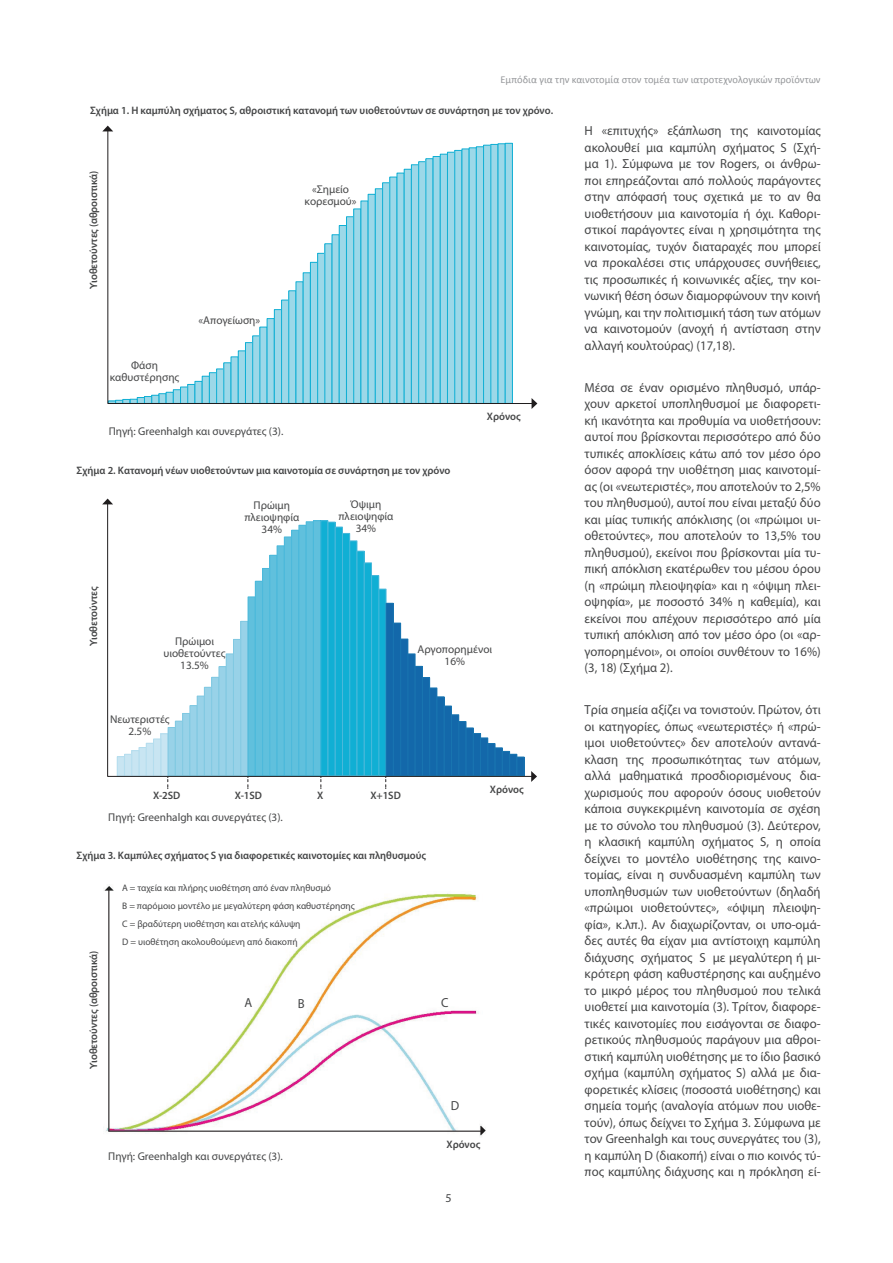
<style>
.page{position:relative;width:893px;height:1263px;background:#fff}
.page>*{position:absolute;margin:0;border:0;box-sizing:border-box;transform-origin:0 0}
.t1{font:13.2px/16.5px "Myriad Pro";color:#454647;text-align:justify}
.t2{font:12px "Myriad Pro";color:#454647}
.t3{font:11.25px/12px "Myriad Pro";color:#454647;text-align:center}
.t4{font:600 10.8px "Myriad Pro";color:#454647}
.t5{font:10.5px "Calibri";color:#95979a}
.t6{font:9.45px/18px "Myriad Pro";color:#454647}
</style>
<div class="page">
<svg style="left:107px;top:131px;width:425px;height:273px"></svg>
<svg style="left:532px;top:398px;width:5px;height:11px"></svg>
<svg style="left:103px;top:126px;width:10px;height:5px"></svg>
<svg style="left:107px;top:504px;width:424px;height:273px"></svg>
<svg style="left:531px;top:771px;width:6px;height:11px"></svg>
<svg style="left:102px;top:499px;width:11px;height:5px"></svg>
<img style="left:104px;top:886px;width:382px;height:250px">
<hr style="left:108px;top:890px;width:1px;height:241px;background:#231f20">
<hr style="left:108px;top:1130px;width:375px;height:2px;background:#231f20">
<p class="t5" style="left:500px;top:73px;width:322px">Εμπόδια για την καινοτομία στον τομέα των ιατροτεχνολογικών προϊόντων</p>
<p class="t4" style="left:90px;top:104px;width:465px">Σχήμα 1. Η καμπύλη σχήματος S, αθροιστική κατανομή των υιοθετούντων σε συνάρτηση με τον χρόνο.</p>
<p class="t4" style="left:87px;top:289px;width:120px;rotate:-90deg">Υιοθετούντες (αθροιστικά)</p>
<p class="t3" style="left:110px;top:359px;width:71px">Φάση καθυστέρησης</p>
<p class="t3" style="left:199px;top:314px;width:63px">«Απογείωση»</p>
<p class="t3" style="left:109px;top:425px;width:176px">Πηγή: Greenhalgh και συνεργάτες (3).</p>
<p class="t3" style="left:305px;top:183px;width:53px">«Σημείο κορεσμού»</p>
<p class="t4" style="left:77px;top:463px;width:375px">Σχήμα 2. Κατανομή νέων υιοθετούντων μια καινοτομία σε συνάρτηση με τον χρόνο</p>
<p class="t3" style="left:244px;top:499px;width:56px">Πρώιμη πλειοψηφία<br>34%</p>
<p class="t3" style="left:338px;top:498px;width:56px">Όψιμη πλειοψηφία<br>34%</p>
<p class="t4" style="left:487px;top:409px;width:35px">Χρόνος</p>
<p class="t4" style="left:87px;top:646px;width:61px;rotate:-90deg">Υιοθετούντες</p>
<p class="t3" style="left:164px;top:635px;width:63px">Πρώιμοι υιοθετούντες<br>13.5%</p>
<p class="t3" style="left:110px;top:713px;width:61px">Νεωτεριστές<br>2.5%</p>
<p class="t3" style="left:417px;top:643px;width:76px">Αργοπορημένοι<br>16%</p>
<p class="t4" style="left:153px;top:788px;width:29px">X-2SD</p>
<p class="t4" style="left:235px;top:788px;width:29px">X-1SD</p>
<p class="t4" style="left:317px;top:788px;width:8px">X</p>
<p class="t4" style="left:370px;top:788px;width:32px">X+1SD</p>
<p class="t3" style="left:108px;top:811px;width:176px">Πηγή: Greenhalgh και συνεργάτες (3).</p>
<p class="t4" style="left:490px;top:783px;width:35px">Χρόνος</p>
<p class="t4" style="left:77px;top:849px;width:351px">Σχήμα 3. Καμπύλες σχήματος S για διαφορετικές καινοτομίες και πληθυσμούς</p>
<p class="t4" style="left:87px;top:1069px;width:120px;rotate:-90deg">Υιοθετούντες (αθροιστικά)</p>
<p class="t6" style="left:122px;top:879px;width:234px">A = ταχεία και πλήρης υιοθέτηση από έναν πληθυσμό<br>B = παρόμοιο μοντέλο με μεγαλύτερη φάση καθυστέρησης C = βραδύτερη υιοθέτηση και ατελής κάλυψη<br>D = υιοθέτηση ακολουθούμενη από διακοπή</p>
<p class="t1" style="left:244px;top:994px;width:9px">A</p>
<p class="t1" style="left:298px;top:995px;width:8px">B</p>
<p class="t1" style="left:441px;top:994px;width:9px">C</p>
<p class="t3" style="left:108px;top:1150px;width:176px">Πηγή: Greenhalgh και συνεργάτες (3).</p>
<p class="t1" style="left:451px;top:1097px;width:10px">D</p>
<p class="t4" style="left:446px;top:1137px;width:35px">Χρόνος</p>
<p class="t2" style="left:446px;top:1191px;width:8px">5</p>
<p class="t1" style="left:585px;top:122px;width:238px">Η «επιτυχής» εξάπλωση της καινοτομίας ακολουθεί μια καμπύλη σχήματος S (Σχή&shy;μα 1). Σύμφωνα με τον Rogers, οι άνθρω&shy;ποι επηρεάζονται από πολλούς παράγοντες στην απόφασή τους σχετικά με το αν θα υιοθετήσουν μια καινοτομία ή όχι. Καθορι&shy;στικοί παράγοντες είναι η χρησιμότητα της καινοτομίας, τυχόν διαταραχές που μπορεί να προκαλέσει στις υπάρχουσες συνήθειες, τις προσωπικές ή κοινωνικές αξίες, την κοι&shy;νωνική θέση όσων διαμορφώνουν την κοινή γνώμη, και την πολιτισμική τάση των ατόμων να καινοτομούν (ανοχή ή αντίσταση στην αλλαγή κουλτούρας) (17,18).</p>
<p class="t1" style="left:585px;top:379px;width:238px">Μέσα σε έναν ορισμένο πληθυσμό, υπάρ&shy;χουν αρκετοί υποπληθυσμοί με διαφορετι&shy;κή ικανότητα και προθυμία να υιοθετήσουν: αυτοί που βρίσκονται περισσότερο από δύο τυπικές αποκλίσεις κάτω από τον μέσο όρο όσον αφορά την υιοθέτηση μιας καινοτομί&shy;ας (οι «νεωτεριστές», που αποτελούν το 2,5% του πληθυσμού), αυτοί που είναι μεταξύ δύο και μίας τυπικής απόκλισης (οι «πρώιμοι υι&shy;οθετούντες», που αποτελούν το 13,5% του πληθυσμού), εκείνοι που βρίσκονται μία τυ&shy;πική απόκλιση εκατέρωθεν του μέσου όρου (η «πρώιμη πλειοψηφία» και η «όψιμη πλει&shy;οψηφία», με ποσοστό 34% η καθεμία), και εκείνοι που απέχουν περισσότερο από μία τυπική απόκλιση από τον μέσο όρο (οι «αρ&shy;γοπορημένοι», οι οποίοι συνθέτουν το 16%) (3, 18) (Σχήμα 2).</p>
<p class="t1" style="left:585px;top:701px;width:238px">Τρία σημεία αξίζει να τονιστούν. Πρώτον, ότι οι κατηγορίες, όπως «νεωτεριστές» ή «πρώ&shy;ιμοι υιοθετούντες» δεν αποτελούν αντανά&shy;κλαση της προσωπικότητας των ατόμων, αλλά μαθηματικά προσδιορισμένους δια&shy;χωρισμούς που αφορούν όσους υιοθετούν κάποια συγκεκριμένη καινοτομία σε σχέση με το σύνολο του πληθυσμού (3). Δεύτερον, η κλασική καμπύλη σχήματος S, η οποία δείχνει το μοντέλο υιοθέτησης της καινο&shy;τομίας, είναι η συνδυασμένη καμπύλη των υποπληθυσμών των υιοθετούντων (δηλαδή «πρώιμοι υιοθετούντες», «όψιμη πλειοψη&shy;φία», κ.λπ.). Αν διαχωρίζονταν, οι υπο-ομά&shy;δες αυτές θα είχαν μια αντίστοιχη καμπύλη διάχυσης σχήματος S με μεγαλύτερη ή μι&shy;κρότερη φάση καθυστέρησης και αυξημένο το μικρό μέρος του πληθυσμού που τελικά υιοθετεί μια καινοτομία (3). Τρίτον, διαφορε&shy;τικές καινοτομίες που εισάγονται σε διαφο&shy;ρετικούς πληθυσμούς παράγουν μια αθροι&shy;στική καμπύλη υιοθέτησης με το ίδιο βασικό σχήμα (καμπύλη σχήματος S) αλλά με δια&shy;φορετικές κλίσεις (ποσοστά υιοθέτησης) και σημεία τομής (αναλογία ατόμων που υιοθε&shy;τούν), όπως δείχνει το Σχήμα 3. Σύμφωνα με τον Greenhalgh και τους συνεργάτες του (3), η καμπύλη D (διακοπή) είναι ο πιο κοινός τύ&shy;πος καμπύλης διάχυσης και η πρόκληση εί-</p>
</div>
